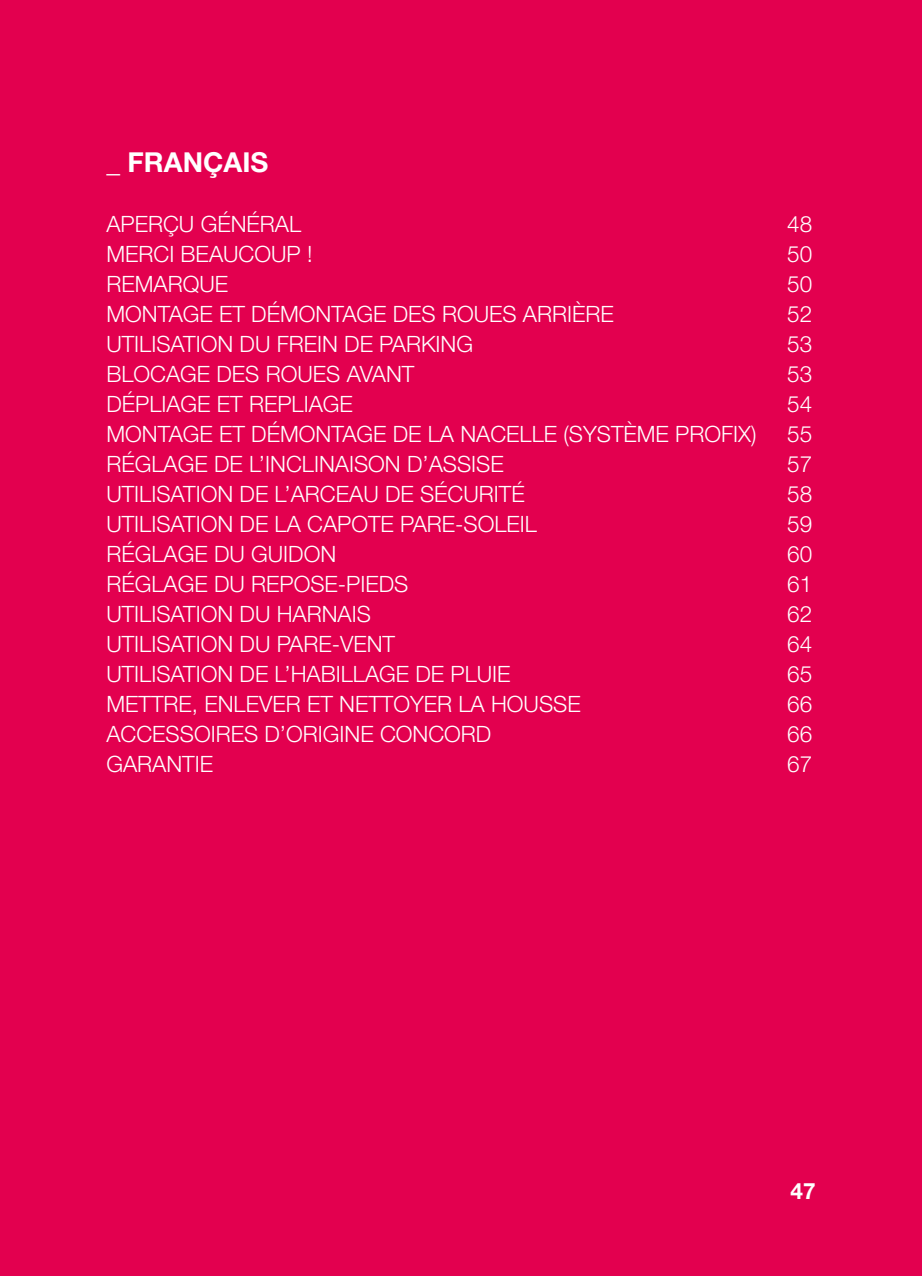
<style>
.page{position:relative;width:922px;height:1276px;background:#fff}
.page>*{position:absolute;margin:0;border:0;box-sizing:border-box;transform-origin:0 0}
.t1{font:700 27.5px "Helvetica Neue LT Pro";color:#fff}
.t2{font:300 22.5px "Helvetica Neue LT Pro";color:#fff}
.t3{font:700 22.5px "Helvetica Neue LT Pro";color:#fff}
</style>
<div class="page">
<div style="left:0;top:0;width:921px;height:1276px;background:#e3004f"></div>
<p class="t1" style="left:106px;top:145px;width:163px">_ FRANÇAIS</p>
<p class="t2" style="left:106px;top:210px;width:196px">APERÇU GÉNÉRAL</p>
<p class="t2" style="left:787px;top:210px;width:27px">48</p>
<p class="t2" style="left:106px;top:240px;width:207px">MERCI BEAUCOUP !</p>
<p class="t2" style="left:787px;top:240px;width:27px">50</p>
<p class="t2" style="left:106px;top:270px;width:123px">REMARQUE</p>
<p class="t2" style="left:787px;top:270px;width:27px">50</p>
<p class="t2" style="left:106px;top:300px;width:509px">MONTAGE ET DÉMONTAGE DES ROUES ARRIÈRE</p>
<p class="t2" style="left:787px;top:300px;width:27px">52</p>
<p class="t2" style="left:106px;top:330px;width:368px">UTILISATION DU FREIN DE PARKING</p>
<p class="t2" style="left:787px;top:330px;width:27px">53</p>
<p class="t2" style="left:106px;top:360px;width:309px">BLOCAGE DES ROUES AVANT</p>
<p class="t2" style="left:787px;top:360px;width:27px">53</p>
<p class="t2" style="left:106px;top:390px;width:248px">DÉPLIAGE ET REPLIAGE</p>
<p class="t2" style="left:787px;top:390px;width:27px">54</p>
<p class="t2" style="left:106px;top:420px;width:651px">MONTAGE ET DÉMONTAGE DE LA NACELLE (SYSTÈME PROFIX)</p>
<p class="t2" style="left:787px;top:420px;width:27px">55</p>
<p class="t2" style="left:106px;top:450px;width:399px">RÉGLAGE DE L’INCLINAISON D’ASSISE</p>
<p class="t2" style="left:787px;top:450px;width:27px">57</p>
<p class="t2" style="left:106px;top:480px;width:420px">UTILISATION DE L’ARCEAU DE SÉCURITÉ</p>
<p class="t2" style="left:787px;top:480px;width:27px">58</p>
<p class="t2" style="left:106px;top:510px;width:432px">UTILISATION DE LA CAPOTE PARE-SOLEIL</p>
<p class="t2" style="left:787px;top:510px;width:27px">59</p>
<p class="t2" style="left:106px;top:540px;width:231px">RÉGLAGE DU GUIDON</p>
<p class="t2" style="left:787px;top:540px;width:27px">60</p>
<p class="t2" style="left:106px;top:570px;width:303px">RÉGLAGE DU REPOSE-PIEDS</p>
<p class="t2" style="left:787px;top:570px;width:27px">61</p>
<p class="t2" style="left:106px;top:600px;width:266px">UTILISATION DU HARNAIS</p>
<p class="t2" style="left:787px;top:600px;width:27px">62</p>
<p class="t2" style="left:106px;top:630px;width:290px">UTILISATION DU PARE-VENT</p>
<p class="t2" style="left:787px;top:630px;width:27px">64</p>
<p class="t2" style="left:106px;top:660px;width:405px">UTILISATION DE L’HABILLAGE DE PLUIE</p>
<p class="t2" style="left:787px;top:660px;width:27px">65</p>
<p class="t2" style="left:106px;top:690px;width:475px">METTRE, ENLEVER ET NETTOYER LA HOUSSE</p>
<p class="t2" style="left:787px;top:690px;width:27px">66</p>
<p class="t2" style="left:106px;top:720px;width:386px">ACCESSOIRES D’ORIGINE CONCORD</p>
<p class="t2" style="left:787px;top:720px;width:27px">66</p>
<p class="t2" style="left:106px;top:750px;width:108px">GARANTIE</p>
<p class="t2" style="left:787px;top:750px;width:27px">67</p>
<p class="t3" style="left:790px;top:1177px;width:27px">47</p>
</div>
